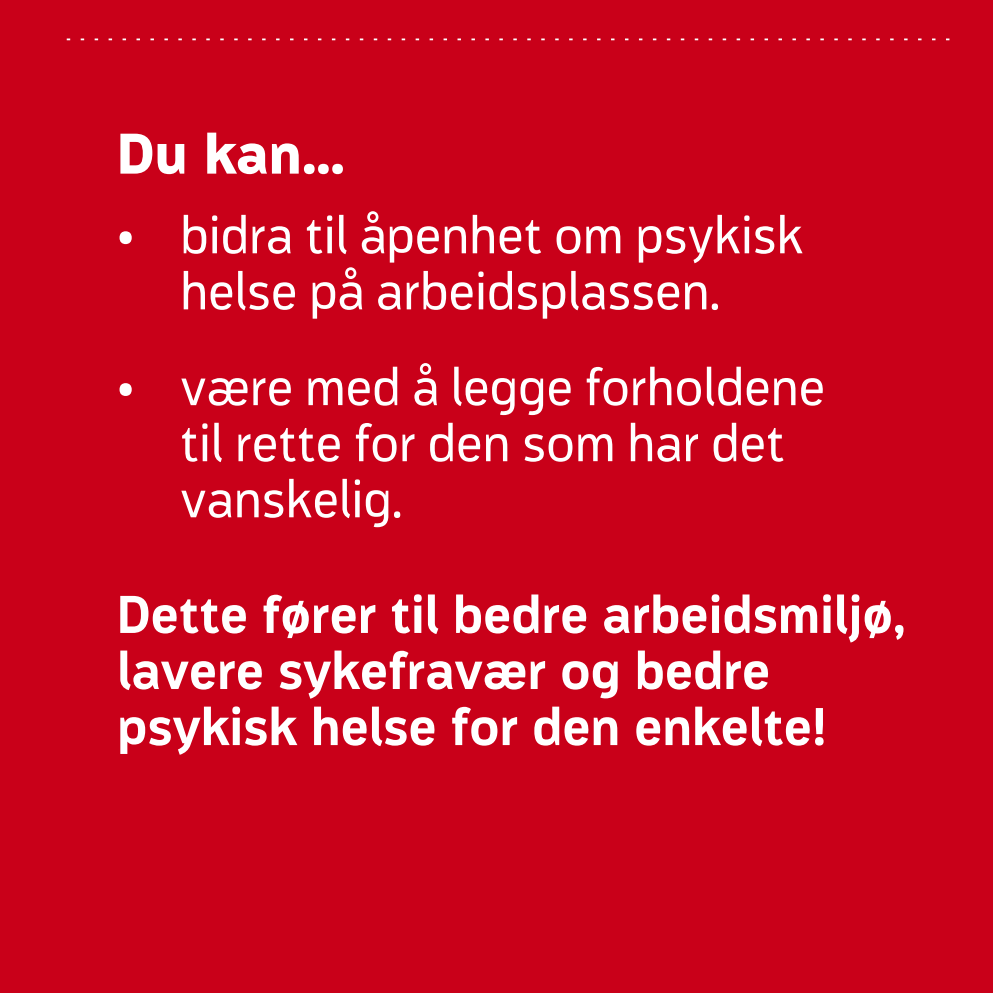
<style>
.page{position:relative;width:993px;height:993px;background:#fff}
.page>*{position:absolute;margin:0;border:0;box-sizing:border-box;transform-origin:0 0}
.t1{font:800 56px "Modus";color:#fff}
.t2{font:52.5px/56px "Modus";color:#fff;text-align:center}
.t3{font:700 52.5px/56px "Modus";color:#fff}
</style>
<div class="page">
<div style="left:0;top:0;width:992px;height:992px;background:#c90019"></div>
<svg style="left:67px;top:38px;width:882px;height:2px"></svg>
<p class="t1" style="left:117px;top:122px;width:229px">Du kan…</p>
<p class="t2" style="left:117px;top:207px;width:687px">• bidra til åpenhet om psykisk helse på arbeidsplassen.</p>
<p class="t2" style="left:180px;top:359px;width:646px;text-align:left;text-indent:-63px">• være med å legge forholdene til rette for den som har det vanskelig.</p>
<p class="t3" style="left:117px;top:586px;width:789px">Dette fører til bedre arbeidsmiljø, lavere sykefravær og bedre psykisk helse for den enkelte!</p>
</div>
